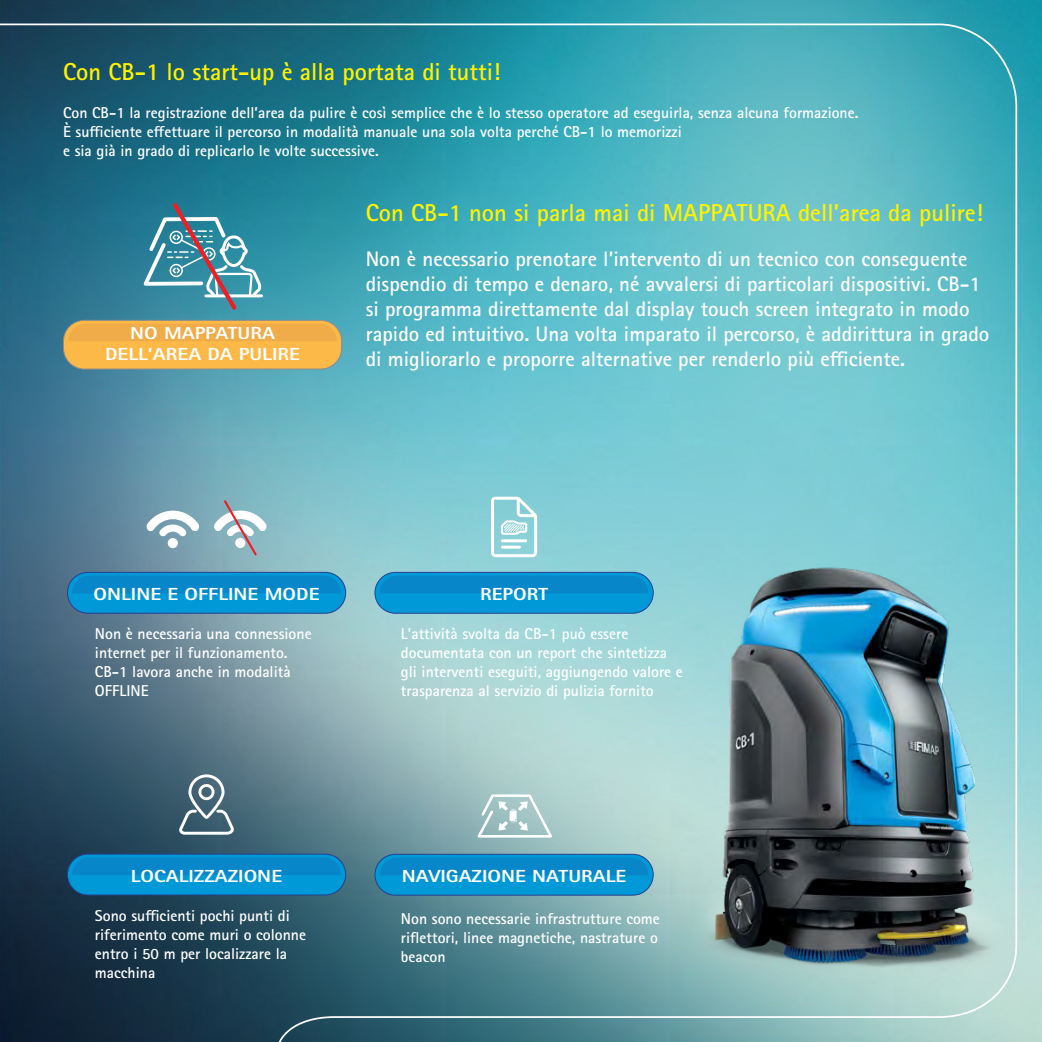
<style>
.page{position:relative;width:1042px;height:1042px;background:#fff}
.page>*{position:absolute;margin:0;border:0;box-sizing:border-box;transform-origin:0 0}
.t1{font:700 24.5px "Rotis Sans Serif Pro";color:#fff200}
.t2{font:700 21px/25.2px "Rotis Sans Serif Pro";color:#fff}
.t3{font:800 17.5px/21px "Rotis Sans Serif Pro";color:#fff;text-align:center;scale:1.2 1}
.t4{font:700 15.75px/18.9px "Rotis Sans Serif Pro";color:#fff}
</style>
<div class="page">
<img style="left:0;top:0;width:1042px;height:1042px">
<div style="left:67px;top:572px;width:279px;height:41px;background:#0099d8;border-radius:20px"></div>
<div style="left:67px;top:572px;width:279px;height:42px;border:1px solid #25408f;border-radius:20px"></div>
<svg style="left:72px;top:575px;width:269px;height:18px;background:#0787c9"></svg>
<div style="left:67px;top:854px;width:279px;height:41px;background:#0099d8;border-radius:20px"></div>
<div style="left:67px;top:853px;width:279px;height:42px;border:1px solid #25408f;border-radius:20px"></div>
<div style="left:72px;top:857px;width:269px;height:18px;background:#0787c9"></div>
<div style="left:375px;top:854px;width:278px;height:41px;background:#0099d8;border-radius:20px"></div>
<div style="left:374px;top:854px;width:280px;height:41px;border:1px solid #25408f;border-radius:20px"></div>
<svg style="left:380px;top:857px;width:268px;height:18px;background:#0787c9"></svg>
<div style="left:63px;top:320px;width:279px;height:49px;background:#fdb948;border-radius:21px"></div>
<div style="left:63px;top:320px;width:279px;height:49px;border:1px solid #898d8e;border-radius:21px"></div>
<div style="left:68px;top:323px;width:269px;height:18px;background:#efac48"></div>
<svg style="left:143px;top:202px;width:121px;height:108px;background:#5295a8"></svg>
<svg style="left:214px;top:500px;width:53px;height:56px"></svg>
<svg style="left:146px;top:511px;width:53px;height:25px"></svg>
<div style="left:168px;top:538px;width:10px;height:10px;background:#fff;border-radius:50%"></div>
<svg style="left:491px;top:496px;width:46px;height:61px"></svg>
<div style="left:375px;top:572px;width:278px;height:41px;background:#0099d8;border-radius:20px"></div>
<div style="left:374px;top:572px;width:280px;height:42px;border:1px solid #25408f;border-radius:20px"></div>
<svg style="left:380px;top:575px;width:268px;height:18px;background:#0787c9"></svg>
<h1 class="t1" style="left:63px;top:56px;width:439px">Con CB-1 lo start-up è alla portata di tutti!</h1>
<p class="t4" style="left:63px;top:103px;width:797px">Con CB-1 la registrazione dell’area da pulire è così semplice che è lo stesso operatore ad eseguirla, senza alcuna formazione.<br>È sufficiente effettuare il percorso in modalità manuale una sola volta perché CB-1 lo memorizzi<br>e sia già in grado di replicarlo le volte successive.</p>
<p class="t3" style="left:105px;top:322px;width:164px">NO MAPPATURA<br>DELL’AREA DA PULIRE</p>
<h1 class="t1" style="left:366px;top:198px;width:619px">Con CB-1 non si parla mai di MAPPATURA dell’area da pulire!</h1>
<p class="t2" style="left:366px;top:246px;width:625px">Non è necessario prenotare l’intervento di un tecnico con conseguente dispendio di tempo e denaro, né avvalersi di particolari dispositivi. CB-1 si programma direttamente dal display touch screen integrato in modo rapido ed intuitivo. Una volta imparato il percorso, è addirittura in grado di migliorarlo e proporre alternative per renderlo più efficiente.</p>
<p class="t3" style="left:94px;top:583px;width:190px">ONLINE E OFFLINE MODE</p>
<p class="t4" style="left:95px;top:624px;width:218px">Non è necessaria una connessione internet per il funzionamento.<br>CB-1 lavora anche in modalità<br>OFFLINE</p>
<p class="t3" style="left:480px;top:583px;width:58px">REPORT</p>
<p class="t4" style="left:401px;top:624px;width:283px">L’attività svolta da CB-1 può essere documentata con un report che sintetizza gli interventi eseguiti, aggiungendo valore e trasparenza al servizio di pulizia fornito</p>
<p class="t3" style="left:131px;top:865px;width:128px">LOCALIZZAZIONE</p>
<p class="t3" style="left:402px;top:865px;width:188px">NAVIGAZIONE NATURALE</p>
<p class="t4" style="left:95px;top:906px;width:213px">Sono sufficienti pochi punti di riferimento come muri o colonne entro i 50 m per localizzare la macchina</p>
<p class="t4" style="left:401px;top:909px;width:260px">Non sono necessarie infrastrutture come riflettori, linee magnetiche, nastrature o beacon</p>
</div>
